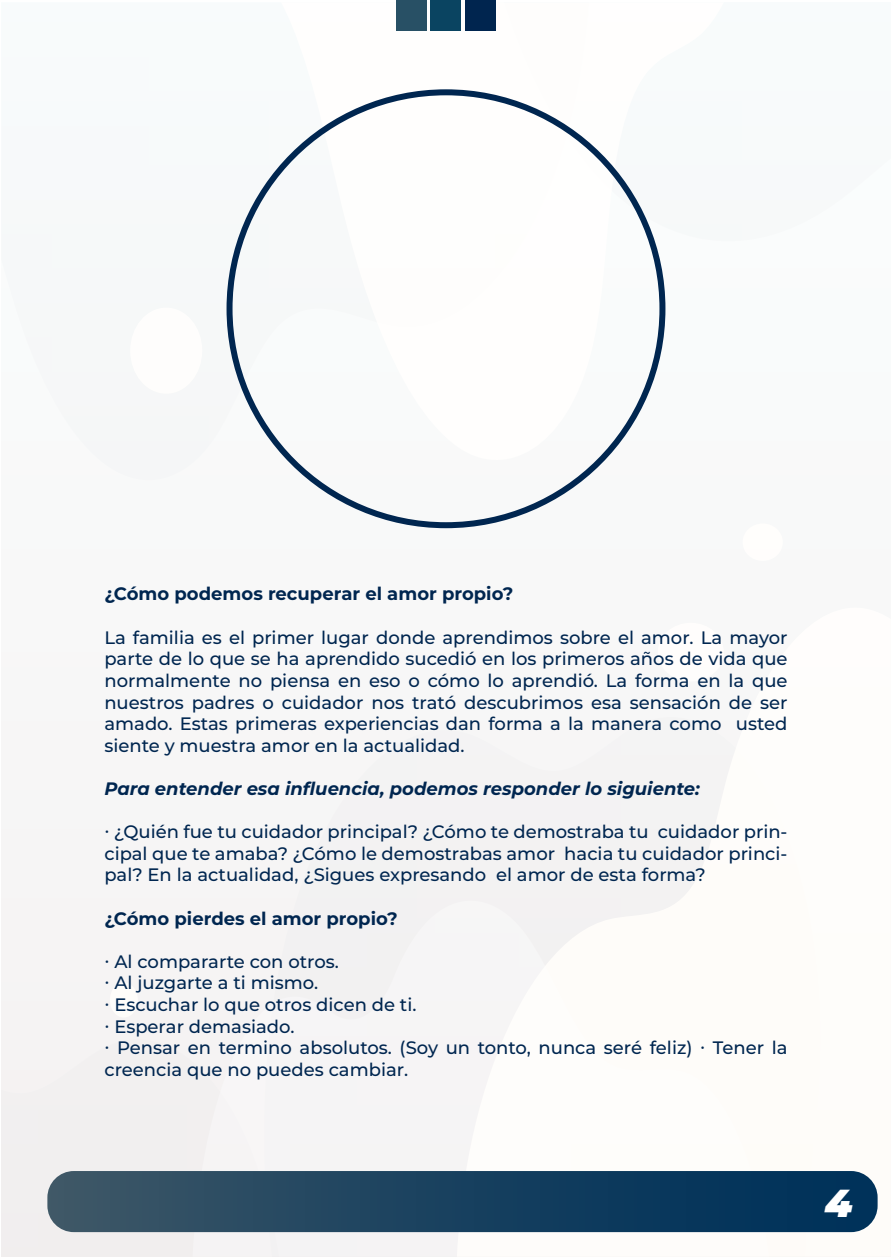
<style>
.page{position:relative;width:892px;height:1259px;background:#fff}
.page>*{position:absolute;margin:0;border:0;box-sizing:border-box;transform-origin:0 0}
.t1{font:italic 900 39px "Montserrat";color:#fff}
.t2{font:500 18px/21.6px "Montserrat";color:#002650;text-align:justify}
.t3{font:700 18px "Montserrat";color:#002650}
.t4{font:italic 700 18px "Montserrat";color:#002650}
</style>
<div class="page">
<div style="left:1px;top:2px;width:889px;height:1254px;background:#f8f8f8"></div>
<svg style="left:231px;top:164px;width:358px;height:316px"></svg>
<svg style="left:281px;top:2px;width:385px;height:458px"></svg>
<div style="left:130px;top:308px;width:72px;height:86px;background:#fefdfc;border-radius:50%"></div>
<div style="left:657px;top:623px;width:67px;height:58px;background:#fffdfc;border-radius:50%"></div>
<div style="left:110px;top:982px;width:28px;height:35px;background:#fefdfa;border-radius:50%"></div>
<div style="left:742px;top:523px;width:41px;height:38px;background:#fffefc;border-radius:50%"></div>
<svg style="left:47px;top:1171px;width:830px;height:61px;background:#1c4361"></svg>
<div style="left:465px;top:0;width:30px;height:30px;background:#00254f"></div>
<div style="left:431px;top:0;width:30px;height:30px;background:#0a4461"></div>
<div style="left:396px;top:0;width:30px;height:30px;background:#285065"></div>
<p class="t3" style="left:104px;top:581px;width:410px">¿Cómo podemos recuperar el amor propio?</p>
<p class="t2" style="left:104px;top:626px;width:684px">La familia es el primer lugar donde aprendimos sobre el amor. La mayor parte de lo que se ha aprendido sucedió en los primeros años de vida que normalmente no piensa en eso o cómo lo aprendió. La forma en la que nuestros padres o cuidador nos trató descubrimos esa sensación de ser amado. Estas primeras experiencias dan forma a la manera como usted siente y muestra amor en la actualidad.</p>
<p class="t4" style="left:104px;top:775px;width:597px">Para entender esa influencia, podemos responder lo siguiente:</p>
<p class="t2" style="left:104px;top:820px;width:684px">∙ ¿Quién fue tu cuidador principal? ¿Cómo te demostraba tu cuidador prin&shy;cipal que te amaba? ¿Cómo le demostrabas amor hacia tu cuidador princi&shy;pal? En la actualidad, ¿Sigues expresando el amor de esta forma?</p>
<p class="t3" style="left:104px;top:905px;width:295px">¿Cómo pierdes el amor propio?</p>
<p class="t2" style="left:104px;top:950px;width:684px;text-align:left">∙ Al compararte con otros.<br>∙ Al juzgarte a ti mismo.<br>∙ Escuchar lo que otros dicen de ti.<br>∙ Esperar demasiado.<br>∙ Pensar en termino absolutos. (Soy un tonto, nunca seré feliz) ∙ Tener la creencia que no puedes cambiar.</p>
<h1 class="t1" style="left:824px;top:1174px;width:29px">4</h1>
</div>
